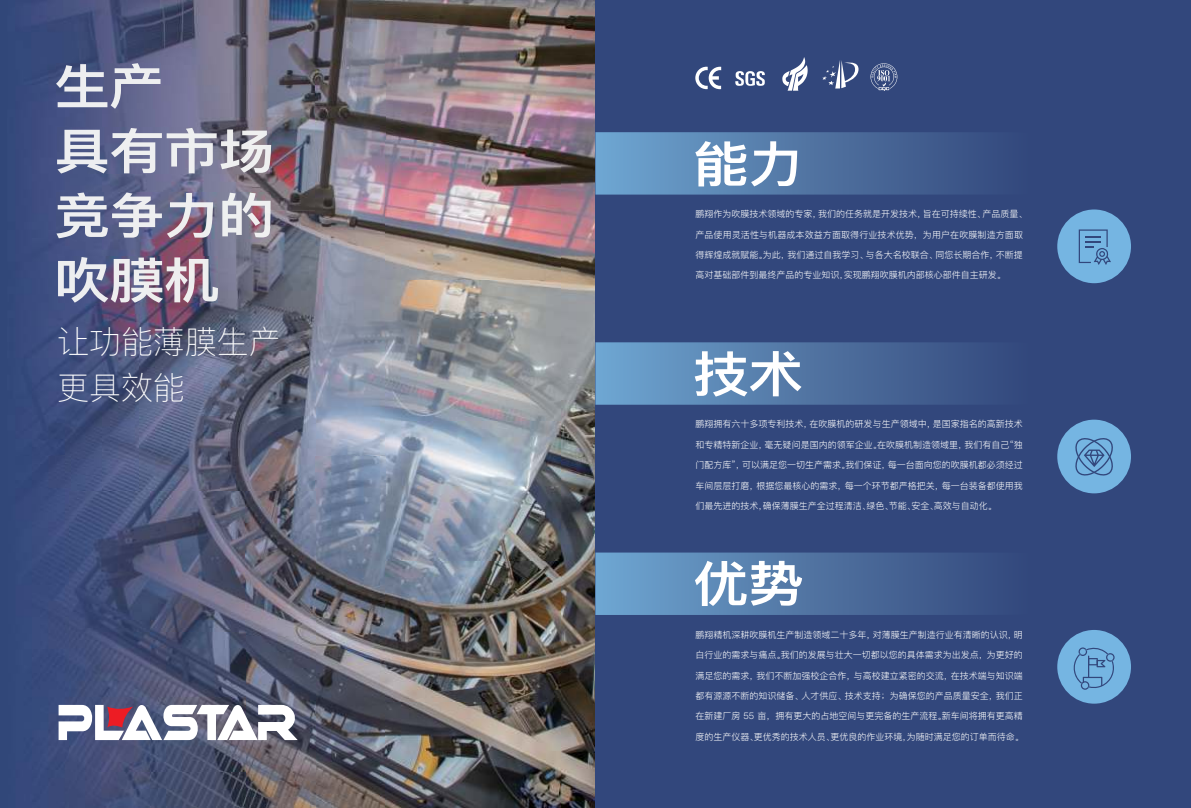
<style>
.page{position:relative;width:1191px;height:808px;background:#fff}
.page>*{position:absolute;margin:0;border:0;box-sizing:border-box;transform-origin:0 0}
.t1{font:600 48.8px "Ping Fang SC";color:#fff;scale:1.14 1}
.t2{font:100 32px/46.2px "Ping Fang SC";color:#fff}
.t3{font:300 9px "Ping Fang SC";color:#fff}
</style>
<div class="page">
<img style="left:0;top:0;width:385px;height:70px">
<img style="left:385px;top:0;width:210px;height:808px">
<img style="left:0;top:70px;width:70px;height:738px">
<img style="left:140px;top:70px;width:175px;height:422px">
<img style="left:315px;top:70px;width:70px;height:738px">
<img style="left:70px;top:109px;width:70px;height:383px">
<img style="left:70px;top:492px;width:245px;height:316px">
<div style="left:595px;top:0;width:596px;height:808px;background:#32477c"></div>
<svg style="left:695px;top:67px;width:26px;height:22px"></svg>
<svg style="left:735px;top:71px;width:30px;height:15px"></svg>
<svg style="left:822px;top:60px;width:36px;height:29px"></svg>
<svg style="left:782px;top:57px;width:25px;height:34px"></svg>
<svg style="left:870px;top:63px;width:27px;height:28px"></svg>
<img style="left:56px;top:63px;width:104px;height:46px">
<img style="left:57px;top:128px;width:214px;height:46px">
<img style="left:56px;top:192px;width:214px;height:46px">
<img style="left:58px;top:257px;width:160px;height:46px">
<div style="left:1057px;top:209px;width:74px;height:74px;background:#75b5e2;border-radius:50%"></div>
<svg style="left:1078px;top:229px;width:33px;height:36px"></svg>
<img style="left:595px;top:132px;width:383px;height:63px">
<img style="left:595px;top:342px;width:383px;height:63px">
<img style="left:595px;top:552px;width:383px;height:63px">
<div style="left:1057px;top:420px;width:74px;height:73px;background:#75b5e2;border-radius:50%"></div>
<svg style="left:1075px;top:438px;width:38px;height:38px"></svg>
<div style="left:1057px;top:630px;width:74px;height:74px;background:#75b5e2;border-radius:50%"></div>
<svg style="left:1073px;top:647px;width:41px;height:43px"></svg>
<svg style="left:59px;top:703px;width:242px;height:37px"></svg>
<h2 class="t2" style="left:57px;top:318px;width:225px">让功能薄膜生产更具效能</h2>
<h1 class="t1" style="left:693px;top:134px;width:99px">能力</h1>
<p class="t3" style="left:695px;top:208px;width:334px">鹏翔作为吹膜技术领域的专家，我们的任务就是开发技术，旨在可持续性、产品质量、</p>
<p class="t3" style="left:695px;top:229px;width:329px">产品使用灵活性与机器成本效益方面取得行业技术优势，为用户在吹膜制造方面取</p>
<p class="t3" style="left:695px;top:249px;width:329px">得辉煌成就赋能。为此，我们通过自我学习、与各大名校联合、同您长期合作，不断提</p>
<p class="t3" style="left:695px;top:270px;width:312px">高对基础部件到最终产品的专业知识，实现鹏翔吹膜机内部核心部件自主研发。</p>
<h1 class="t1" style="left:693px;top:344px;width:99px">技术</h1>
<p class="t3" style="left:695px;top:419px;width:329px">鹏翔拥有六十多项专利技术，在吹膜机的研发与生产领域中，是国家指名的高新技术</p>
<p class="t3" style="left:695px;top:439px;width:329px">和专精特新企业，毫无疑问是国内的领军企业。在吹膜机制造领域里，我们有自己“独</p>
<p class="t3" style="left:695px;top:459px;width:329px">门配方库”，可以满足您一切生产需求。我们保证，每一台面向您的吹膜机都必须经过</p>
<p class="t3" style="left:695px;top:480px;width:329px">车间层层打磨，根据您最核心的需求，每一个环节都严格把关，每一台装备都使用我</p>
<p class="t3" style="left:695px;top:500px;width:303px">们最先进的技术，确保薄膜生产全过程清洁、绿色、节能、安全、高效与自动化。</p>
<h1 class="t1" style="left:693px;top:553px;width:99px">优势</h1>
<p class="t3" style="left:695px;top:629px;width:329px">鹏翔精机深耕吹膜机生产制造领域二十多年，对薄膜生产制造行业有清晰的认识，明</p>
<p class="t3" style="left:695px;top:649px;width:329px">白行业的需求与痛点。我们的发展与壮大一切都以您的具体需求为出发点，为更好的</p>
<p class="t3" style="left:695px;top:670px;width:329px">满足您的需求，我们不断加强校企合作，与高校建立紧密的交流，在技术端与知识端</p>
<p class="t3" style="left:695px;top:690px;width:329px">都有源源不断的知识储备、人才供应、技术支持；为确保您的产品质量安全，我们正</p>
<p class="t3" style="left:695px;top:710px;width:329px">在新建厂房 55 亩，拥有更大的占地空间与更完备的生产流程。新车间将拥有更高精</p>
<p class="t3" style="left:695px;top:731px;width:330px">度的生产仪器、更优秀的技术人员、更优良的作业环境，为随时满足您的订单而待命。</p>
</div>
